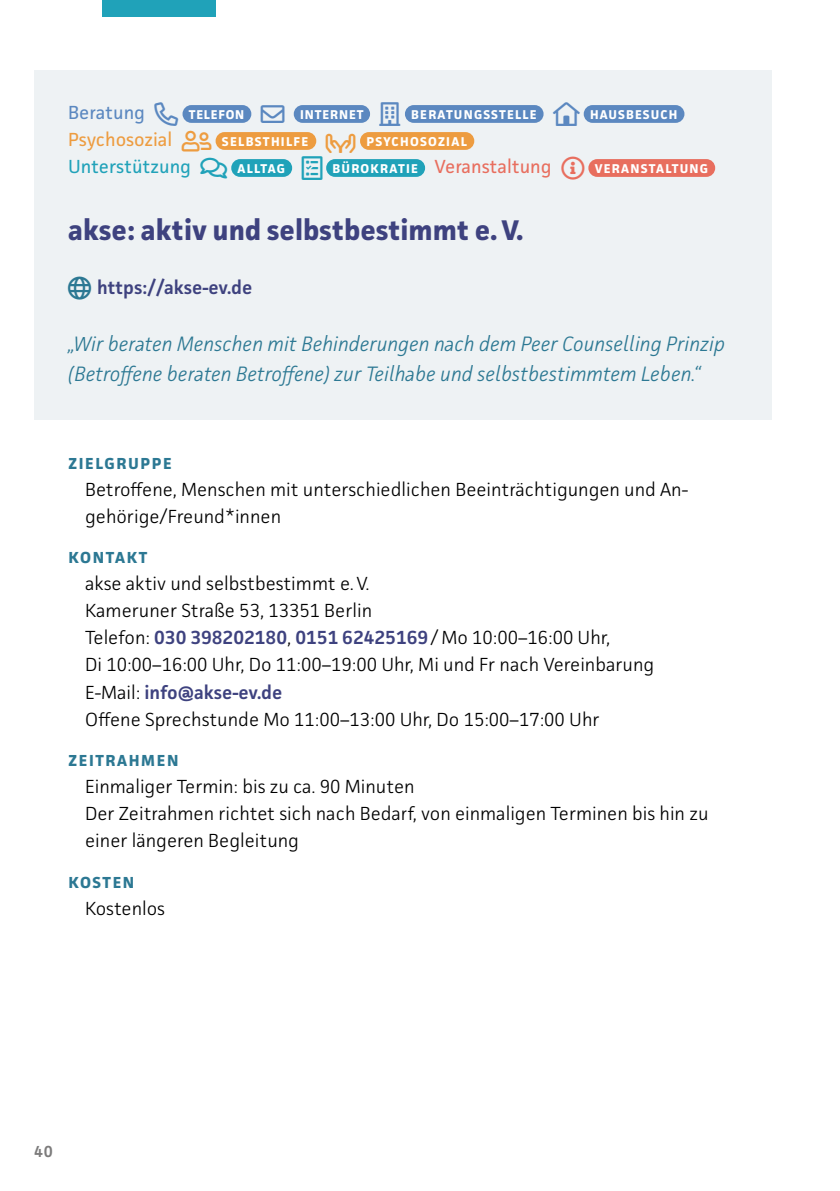
<style>
.page{position:relative;width:840px;height:1191px;background:#fff}
.page>*{position:absolute;margin:0;border:0;box-sizing:border-box;transform-origin:0 0}
.Angebot__Titel{font:700 28.4px "Facit";color:#3e427f}
.Icons__Unterkategori{font:23.8px "Font Awesome 5 Pro";color:#5b88c0}
.Icons__Unterkategori-2{font:23.8px "Font Awesome 5 Pro";color:#20a2b9}
.Icons__Unterkategori-3{font:23.8px "Font Awesome 5 Pro";color:#ed9c40}
.Icons__Unterkategori-4{font:23.8px "Font Awesome 5 Pro";color:#e86e5e}
.Angebot__Einleitung{font:italic 300 20.8px/29.8px "Facit";color:#2c7893}
.Angebot__Fließtext{font:300 19px/27px "Facit";color:#000}
.t1{font:600 19px "Facit";letter-spacing:-.005em;color:#3e427f}
.Angebot__Kategorie{font:19px "Facit";color:#20a2b9}
.Angebot__Kategorie-2{font:19px "Facit";color:#e86e5e}
.Angebot__Kategorie-3{font:19px "Facit";color:#ed9c40}
.Angebot__Kategorie-4{font:19px "Facit";color:#5b88c0}
.Angebot__Abschnittst{font:700 16px "Facit";letter-spacing:.1em;color:#2c7893}
.t2{font:600 16px "Facit";color:#7c7b7b}
.Angebot__Unterkatego{font:700 12.8px "Facit";letter-spacing:.095em;color:#fff}
.Angebot__Unterkatego-2{font:700 12.8px "Facit";letter-spacing:.07em;color:#fff}
.Angebot__Unterkatego-3{font:700 12.8px "Facit";letter-spacing:.06em;color:#fff}
.s1{font-weight:600;color:#3e427f}
</style>
<div class="page">
<div style="left:102px;top:0;width:113px;height:17px;background:#20a2b9"></div>
<div style="left:34px;top:70px;width:737px;height:88px;background:#eef2f4"></div>
<div style="left:34px;top:124px;width:737px;height:88px;background:#eef2f4"></div>
<div style="left:34px;top:185px;width:737px;height:96px;background:#eef2f4"></div>
<div style="left:34px;top:246px;width:737px;height:87px;background:#eef2f4"></div>
<div style="left:34px;top:301px;width:737px;height:119px;background:#eef2f4"></div>
<div style="left:183px;top:106px;width:67px;height:16px;background:#5b88c0;border-radius:8px"></div>
<div style="left:182px;top:105px;width:69px;height:18px;border:2px solid #5b88c0;border-radius:8px"></div>
<div style="left:294px;top:106px;width:75px;height:16px;background:#5b88c0;border-radius:8px"></div>
<div style="left:293px;top:105px;width:77px;height:18px;border:2px solid #5b88c0;border-radius:8px"></div>
<div style="left:405px;top:106px;width:137px;height:16px;background:#5b88c0;border-radius:8px"></div>
<div style="left:404px;top:105px;width:139px;height:18px;border:2px solid #5b88c0;border-radius:8px"></div>
<div style="left:584px;top:106px;width:99px;height:16px;background:#5b88c0;border-radius:8px"></div>
<div style="left:583px;top:105px;width:101px;height:18px;border:2px solid #5b88c0;border-radius:8px"></div>
<div style="left:216px;top:133px;width:99px;height:16px;background:#ed9c40;border-radius:8px"></div>
<div style="left:215px;top:132px;width:101px;height:18px;border:2px solid #ed9c40;border-radius:8px"></div>
<div style="left:361px;top:133px;width:112px;height:16px;background:#ed9c40;border-radius:8px"></div>
<div style="left:360px;top:132px;width:114px;height:18px;border:2px solid #ed9c40;border-radius:8px"></div>
<div style="left:232px;top:160px;width:59px;height:16px;background:#20a2b9;border-radius:8px"></div>
<div style="left:231px;top:159px;width:61px;height:18px;border:2px solid #20a2b9;border-radius:8px"></div>
<div style="left:327px;top:160px;width:97px;height:16px;background:#20a2b9;border-radius:8px"></div>
<div style="left:326px;top:159px;width:99px;height:18px;border:2px solid #20a2b9;border-radius:8px"></div>
<div style="left:589px;top:160px;width:124px;height:16px;background:#e86e5e;border-radius:8px"></div>
<div style="left:588px;top:159px;width:126px;height:18px;border:2px solid #e86e5e;border-radius:8px"></div>
<svg style="left:182px;top:105px;width:29px;height:18px"></svg>
<svg style="left:301px;top:133px;width:54px;height:44px"></svg>
<p class="Angebot__Kategorie-4" style="left:68px;top:100px;width:78px">Beratung</p>
<p class="Icons__Unterkategori" style="left:154px;top:102px;width:25px">□■●▼</p>
<p class="Angebot__Unterkatego-3" style="left:189px;top:106px;width:57px">TELEFON</p>
<p class="Angebot__Unterkatego-2" style="left:300px;top:106px;width:65px">INTERNET</p>
<p class="Icons__Unterkategori" style="left:379px;top:102px;width:22px">◆●■</p>
<p class="Angebot__Unterkatego" style="left:411px;top:106px;width:127px">BERATUNGSSTELLE</p>
<p class="Angebot__Unterkatego" style="left:589px;top:106px;width:89px">HAUSBESUCH</p>
<p class="Angebot__Kategorie-3" style="left:68px;top:127px;width:106px">Psychosozial</p>
<p class="Icons__Unterkategori-3" style="left:182px;top:129px;width:31px">▲■▲</p>
<p class="Angebot__Unterkatego" style="left:222px;top:133px;width:88px">SELBSTHILFE</p>
<p class="Angebot__Unterkatego" style="left:366px;top:133px;width:102px">PSYCHOSOZIAL</p>
<p class="Angebot__Kategorie" style="left:68px;top:154px;width:124px">Unterstützung</p>
<p class="Angebot__Unterkatego" style="left:237px;top:160px;width:49px">ALLTAG</p>
<p class="Icons__Unterkategori-2" style="left:301px;top:156px;width:22px">●●□▼</p>
<p class="Angebot__Unterkatego" style="left:332px;top:160px;width:87px">BÜROKRATIE</p>
<p class="Angebot__Kategorie-2" style="left:434px;top:154px;width:118px">Veranstaltung</p>
<p class="Icons__Unterkategori-4" style="left:561px;top:156px;width:25px">■□●</p>
<p class="Angebot__Unterkatego" style="left:594px;top:160px;width:115px">VERANSTALTUNG</p>
<p class="Angebot__Titel" style="left:68px;top:213px;width:457px">akse: aktiv und selbstbestimmt e.V.</p>
<p class="t1" style="left:97px;top:276px;width:157px">https://akse-ev.de</p>
<p class="Angebot__Einleitung" style="left:68px;top:329px;width:658px">„Wir beraten Menschen mit Behinderungen nach dem Peer Counselling Prinzip (Betroffene beraten Betroffene) zur Teilhabe und selbstbestimmtem Leben.“</p>
<p class="Angebot__Abschnittst" style="left:68px;top:453px;width:105px">ZIELGRUPPE</p>
<p class="Angebot__Fließtext" style="left:85px;top:475px;width:604px">Betroffene, Menschen mit unterschiedlichen Beeinträchtigungen und An&shy;gehörige/Freund*innen</p>
<p class="Angebot__Abschnittst" style="left:68px;top:548px;width:80px">KONTAKT</p>
<p class="Angebot__Fließtext" style="left:85px;top:570px;width:570px">akse aktiv und selbstbestimmt e.V.<br>Kameruner Straße 53, 13351 Berlin<br>Telefon: <span class="s1">030 398202180</span>, <span class="s1">0151 62425169</span>/Mo 10:00–16:00 Uhr,<br>Di 10:00–16:00 Uhr, Do 11:00–19:00 Uhr, Mi und Fr nach Vereinbarung E-Mail: <span class="s1">info@akse-ev.de<br></span>Offene Sprechstunde Mo 11:00–13:00 Uhr, Do 15:00–17:00 Uhr</p>
<p class="Angebot__Abschnittst" style="left:68px;top:750px;width:111px">ZEITRAHMEN</p>
<p class="Angebot__Fließtext" style="left:85px;top:772px;width:624px">Einmaliger Termin: bis zu ca. 90 Minuten<br>Der Zeitrahmen richtet sich nach Bedarf, von einmaligen Terminen bis hin zu einer längeren Begleitung</p>
<p class="Angebot__Abschnittst" style="left:68px;top:872px;width:67px">KOSTEN</p>
<p class="Angebot__Fließtext" style="left:85px;top:894px;width:81px">Kostenlos</p>
<p class="t2" style="left:34px;top:1141px;width:20px">40</p>
</div>
